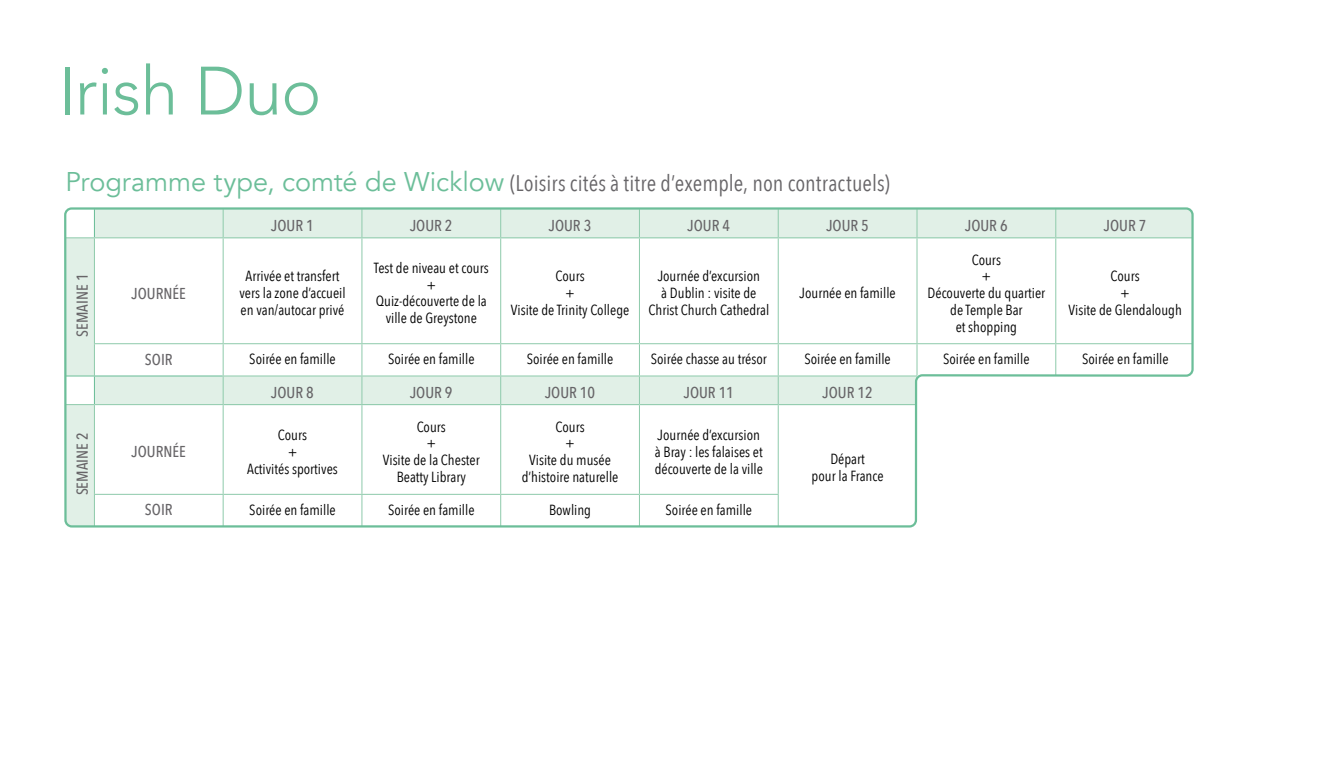
<style>
.page{position:relative;width:1340px;height:766px;background:#fff}
.page>*{position:absolute;margin:0;border:0;box-sizing:border-box;transform-origin:0 0}
.t1{font:300 67.5px "Avenir";letter-spacing:-.01em;color:#6cbe99}
.t2{font:22.5px "Avenir Next Condensed";letter-spacing:.005em;color:#676568}
.t3{font:500 15.75px "Avenir Next Condensed";color:#676568}
.t4{font:14.62px/16.7px "Avenir Next Condensed";color:#000;text-align:center}
.s1{font-family:"Avenir";font-size:27px;color:#6cbe99}
</style>
<div class="page">
<svg style="left:64px;top:207px;width:1130px;height:321px"></svg>
<h1 class="t1" style="left:58px;top:51px;width:264px">Irish Duo</h1>
<h2 class="t2" style="left:65px;top:164px;width:826px"><span class="s1">Programme type, comté de Wicklow</span> (Loisirs cités à titre d’exemple, non contractuels)</h2>
<p class="t3" style="left:271px;top:216px;width:44px">JOUR 1</p>
<p class="t3" style="left:410px;top:216px;width:44px">JOUR 2</p>
<p class="t3" style="left:549px;top:216px;width:44px">JOUR 3</p>
<p class="t3" style="left:687px;top:216px;width:44px">JOUR 4</p>
<p class="t3" style="left:826px;top:216px;width:44px">JOUR 5</p>
<p class="t3" style="left:965px;top:216px;width:44px">JOUR 6</p>
<p class="t3" style="left:1103px;top:216px;width:44px">JOUR 7</p>
<p class="t3" style="left:73px;top:336px;width:64px;rotate:-90deg">SEMAINE 1</p>
<p class="t3" style="left:132px;top:283px;width:56px">JOURNÉE</p>
<p class="t4" style="left:239px;top:267px;width:108px">Arrivée et transfert vers la zone d’accueil en van/autocar privé</p>
<p class="t4" style="left:374px;top:259px;width:116px">Test de niveau et cours +<br>Quiz-découverte de la ville de Greystone</p>
<p class="t4" style="left:511px;top:267px;width:120px">Cours<br>+<br>Visite de Trinity College</p>
<p class="t4" style="left:648px;top:267px;width:122px">Journée d’excursion<br>à Dublin : visite de<br>Christ Church Cathedral</p>
<p class="t4" style="left:799px;top:284px;width:98px">Journée en famille</p>
<p class="t4" style="left:927px;top:250px;width:119px">Cours<br>+<br>Découverte du quartier de Temple Bar<br>et shopping</p>
<p class="t4" style="left:1068px;top:267px;width:115px">Cours<br>+<br>Visite de Glendalough</p>
<p class="t3" style="left:145px;top:349px;width:29px">SOIR</p>
<p class="t4" style="left:249px;top:350px;width:88px">Soirée en famille</p>
<p class="t4" style="left:388px;top:350px;width:88px">Soirée en famille</p>
<p class="t4" style="left:527px;top:350px;width:88px">Soirée en famille</p>
<p class="t4" style="left:650px;top:350px;width:118px">Soirée chasse au trésor</p>
<p class="t4" style="left:804px;top:350px;width:88px">Soirée en famille</p>
<p class="t4" style="left:943px;top:350px;width:88px">Soirée en famille</p>
<p class="t4" style="left:1082px;top:350px;width:88px">Soirée en famille</p>
<p class="t3" style="left:271px;top:383px;width:44px">JOUR 8</p>
<p class="t3" style="left:410px;top:383px;width:44px">JOUR 9</p>
<p class="t3" style="left:545px;top:383px;width:52px">JOUR 10</p>
<p class="t3" style="left:684px;top:383px;width:52px">JOUR 11</p>
<p class="t3" style="left:822px;top:383px;width:52px">JOUR 12</p>
<p class="t3" style="left:73px;top:495px;width:64px;rotate:-90deg">SEMAINE 2</p>
<p class="t3" style="left:132px;top:442px;width:56px">JOURNÉE</p>
<p class="t4" style="left:247px;top:426px;width:92px">Cours<br>+<br>Activités sportives</p>
<p class="t4" style="left:383px;top:417px;width:99px">Cours<br>+<br>Visite de la Chester<br>Beatty Library</p>
<p class="t4" style="left:521px;top:417px;width:98px">Cours<br>+<br>Visite du musée d’histoire naturelle</p>
<p class="t4" style="left:654px;top:426px;width:110px;text-align:left">Journée d’excursion à Bray : les falaises et découverte de la ville</p>
<p class="t3" style="left:145px;top:500px;width:29px">SOIR</p>
<p class="t4" style="left:249px;top:500px;width:88px">Soirée en famille</p>
<p class="t4" style="left:388px;top:500px;width:88px">Soirée en famille</p>
<p class="t4" style="left:549px;top:500px;width:44px">Bowling</p>
<p class="t4" style="left:665px;top:500px;width:88px">Soirée en famille</p>
<p class="t4" style="left:811px;top:450px;width:73px">Départ<br>pour la France</p>
</div>
